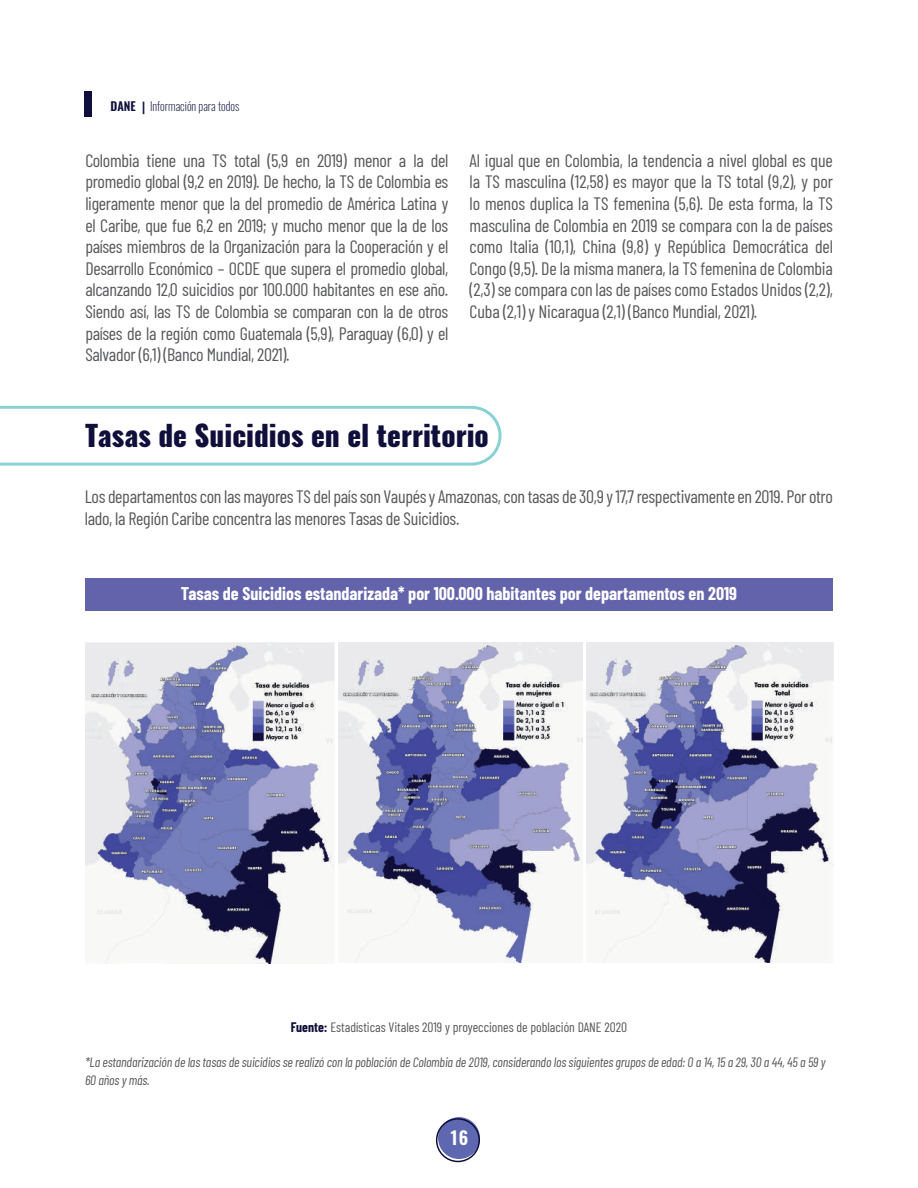
<style>
.page{position:relative;width:918px;height:1188px;background:#fff}
.page>*{position:absolute;margin:0;border:0;box-sizing:border-box;transform-origin:0 0}
.t1{font:800 28.5px "Oswald";color:#100f3b}
.t2{font:18px/21.6px "Barlow Condensed";letter-spacing:-.02em;color:#57585a;text-align:justify}
.t3{font:700 18px "Barlow Condensed";color:#fff}
.t4{font:600 18px "Oswald";color:#fff}
.t5{font:italic 13.5px/18px "Barlow Condensed";letter-spacing:-.01em;color:#57585a}
.t6{font:13.5px "Barlow Condensed";color:#57585a}
.t7{font:200 12px "Oswald";color:#100f3b}
.s1{font-weight:600}
.s2{font-family:"Acumin Variable Concept";font-weight:400}
.s3{font-weight:700;color:#100f3b}
</style>
<div class="page">
<div style="left:85px;top:91px;width:7px;height:26px;background:#100f3b"></div>
<div style="left:438px;top:1117px;width:42px;height:42px;background:#5d68b0;border-radius:50%"></div>
<div style="left:436px;top:1118px;width:44px;height:44px;border:2px solid #100f3b;border-radius:50%"></div>
<svg style="left:0;top:406px;width:502px;height:60px"></svg>
<div style="left:85px;top:578px;width:748px;height:32px;background:#6363ac"></div>
<img style="left:85px;top:643px;width:250px;height:320px">
<img style="left:338px;top:643px;width:245px;height:320px">
<img style="left:587px;top:643px;width:246px;height:320px">
<p class="t7" style="left:111px;top:95px;width:130px"><span class="s1">DANE</span> <span class="s2">|</span> Información para todos</p>
<p class="t2" style="left:85px;top:148px;width:365px">Colombia tiene una TS total (5,9 en 2019) menor a la del promedio global (9,2 en 2019). De hecho, la TS de Colombia es ligeramente menor que la del promedio de América Latina y el Caribe, que fue 6,2 en 2019; y mucho menor que la de los países miembros de la Organización para la Cooperación y el Desarrollo Económico – OCDE que supera el promedio global, alcanzando 12,0 suicidios por 100.000 habitantes en ese año.<br>Siendo así, las TS de Colombia se comparan con la de otros países de la región como Guatemala (5,9), Paraguay (6,0) y el Salvador (6,1) (Banco Mundial, 2021).</p>
<p class="t2" style="left:470px;top:148px;width:365px">Al igual que en Colombia, la tendencia a nivel global es que la TS masculina (12,58) es mayor que la TS total (9,2), y por lo menos duplica la TS femenina (5,6). De esta forma, la TS masculina de Colombia en 2019 se compara con la de países como Italia (10,1), China (9,8) y República Democrática del Congo (9,5). De la misma manera, la TS femenina de Colombia (2,3) se compara con las de países como Estados Unidos (2,2), Cuba (2,1) y Nicaragua (2,1) (Banco Mundial, 2021).</p>
<h1 class="t1" style="left:85px;top:415px;width:405px">Tasas de Suicidios en el territorio</h1>
<p class="t2" style="left:85px;top:485px;width:750px">Los departamentos con las mayores TS del país son Vaupés y Amazonas, con tasas de 30,9 y 17,7 respectivamente en 2019. Por otro lado, la Región Caribe concentra las menores Tasas de Suicidios.</p>
<p class="t3" style="left:181px;top:581px;width:558px">Tasas de Suicidios estandarizada* por 100.000 habitantes por departamentos en 2019</p>
<p class="t6" style="left:291px;top:1017px;width:338px"><span class="s3">Fuente:</span> Estadísticas Vitales 2019 y proyecciones de población DANE 2020</p>
<p class="t5" style="left:85px;top:1052px;width:742px">*La estandarización de las tasas de suicidios se realizó con la población de Colombia de 2019, considerando los siguientes grupos de edad: 0 a 14, 15 a 29, 30 a 44, 45 a 59 y<br>60 años y más.</p>
<p class="t4" style="left:450px;top:1125px;width:20px">16</p>
</div>
